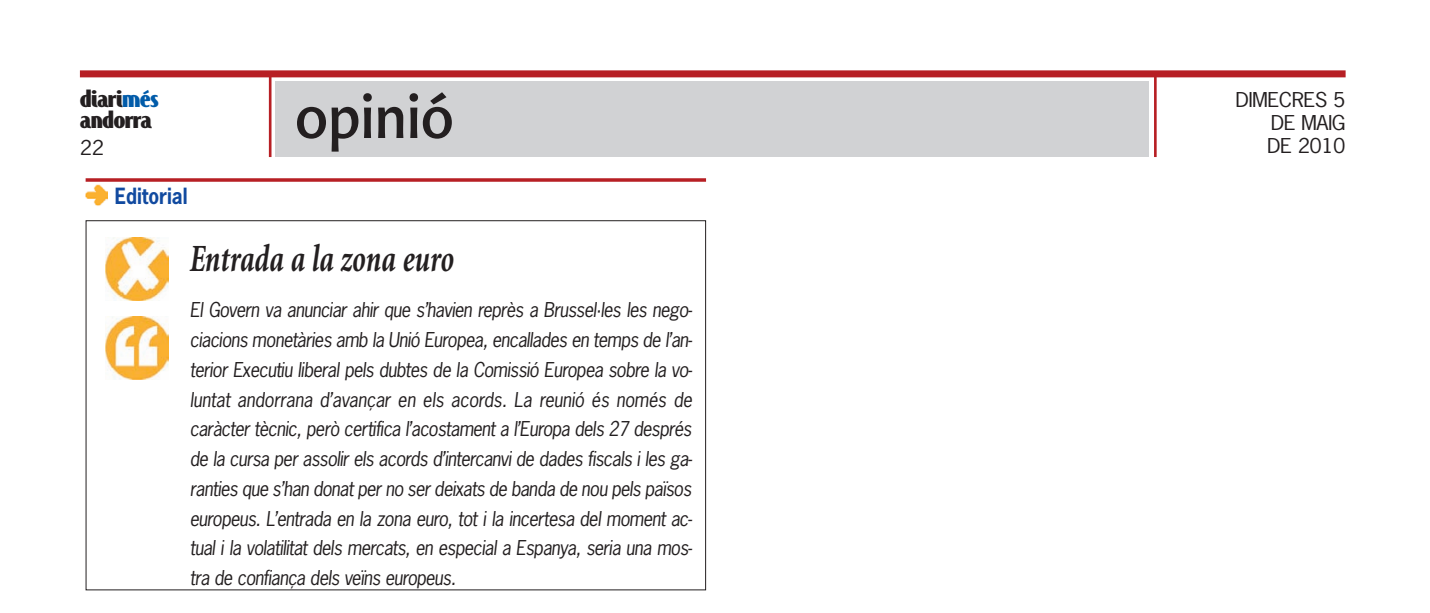
<style>
.page{position:relative;width:1430px;height:613px;background:#fff}
.page>*{position:absolute;margin:0;border:0;box-sizing:border-box;transform-origin:0 0}
.t1{font:61.25px "Advert";color:#231f20;scale:.9 1}
.t2{font:italic 700 38.5px "Minion";color:#231f20;scale:.73 1}
.t3{font:700 26.25px/21px "Jandoni";letter-spacing:-.02em;color:#231f20;scale:1.12 1}
.t4{font:700 21px "News Gothic";color:#114aa0;scale:.9 1}
.t5{font:italic 19.25px/29.8px "News Gothic";letter-spacing:-.035em;color:#231f20;text-align:justify;scale:.95 1}
.t6{font:19.25px/23.1px "News Gothic";letter-spacing:-.03em;color:#231f20;text-align:right;scale:1.12 1}
.s1{color:#015ba9}
</style>
<div class="page">
<div style="left:275px;top:81px;width:873px;height:76px;background:#d1d2d4"></div>
<hr style="left:1153px;top:74px;width:3px;height:83px;background:#b71f24">
<div style="left:80px;top:70px;width:1265px;height:7px;background:#b71f24"></div>
<hr style="left:269px;top:74px;width:2px;height:83px;background:#b71f24">
<img style="left:106px;top:238px;width:63px;height:62px">
<img style="left:106px;top:316px;width:63px;height:63px">
<svg style="left:86px;top:178px;width:620px;height:4px;background:#bf3a3e"></svg>
<img style="left:86px;top:184px;width:22px;height:22px">
<h3 class="t3" style="left:80px;top:88px;width:72px">diari<span class="s1">més </span>andorra</h3>
<p class="t6" style="left:80px;top:136px;width:23px">22</p>
<p class="t4" style="left:115px;top:184px;width:82px">Editorial</p>
<h1 class="t1" style="left:295px;top:81px;width:178px">opinió</h1>
<h2 class="t2" style="left:190px;top:244px;width:364px">Entrada a la zona euro</h2>
<p class="t5" style="left:190px;top:296px;width:530px">El Govern va anunciar ahir que s’havien reprès a Brussel·les les nego&shy;ciacions monetàries amb la Unió Europea, encallades en temps de l’an&shy;terior Executiu liberal pels dubtes de la Comissió Europea sobre la vo&shy;luntat andorrana d’avançar en els acords. La reunió és només de caràcter tècnic, però certifica l’acostament a l’Europa dels 27 després de la cursa per assolir els acords d’intercanvi de dades fiscals i les ga&shy;ranties que s’han donat per no ser deixats de banda de nou pels països europeus. L’entrada en la zona euro, tot i la incertesa del moment ac&shy;tual i la volatilitat dels mercats, en especial a Espanya, seria una mos&shy;tra de confiança dels veïns europeus.</p>
<p class="t6" style="left:1235px;top:89px;width:100px">DIMECRES 5<br>DE MAIG</p>
<p class="t6" style="left:1267px;top:135px;width:71px">DE 2010</p>
</div>
